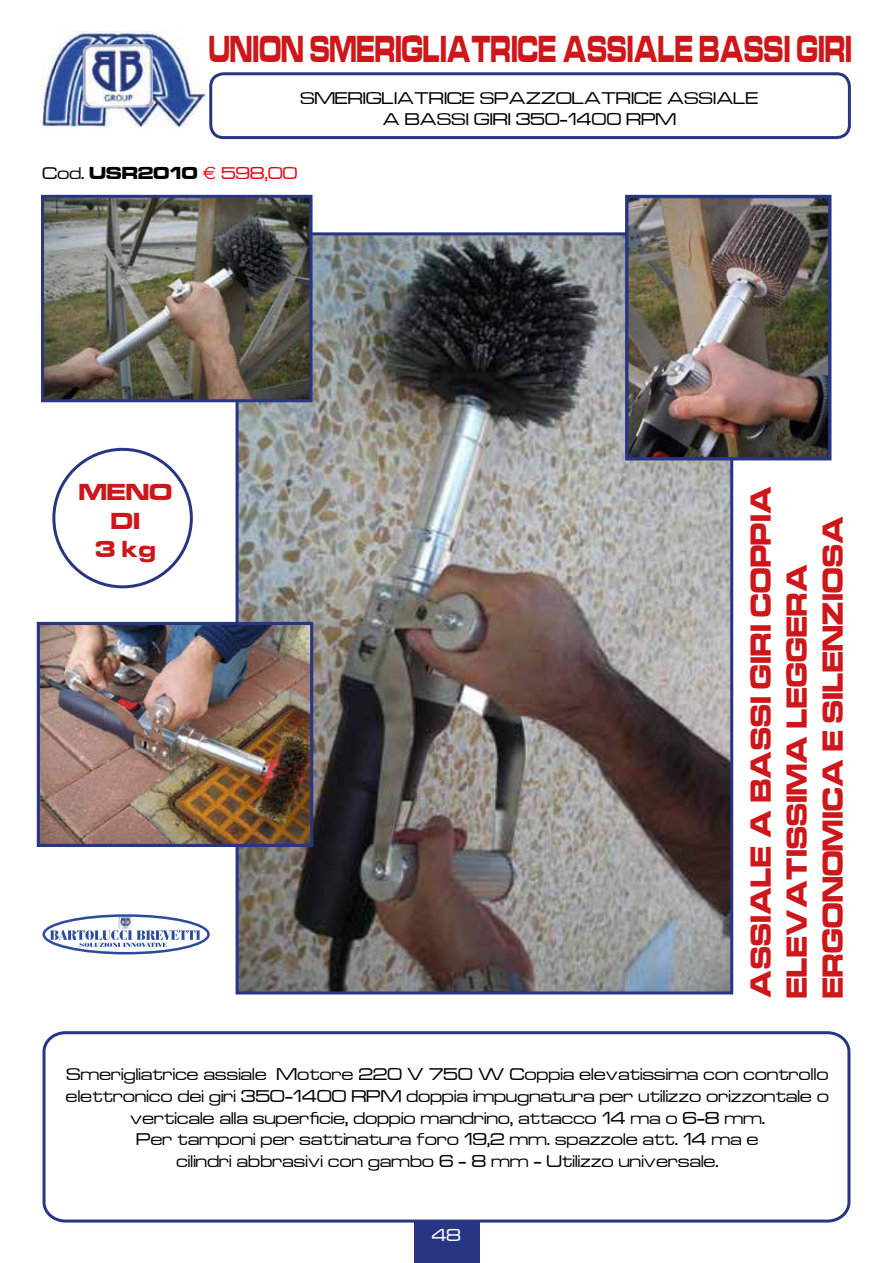
<style>
.page{position:relative;width:893px;height:1263px;background:#fff}
.page>*{position:absolute;margin:0;border:0;box-sizing:border-box;transform-origin:0 0}
.t1{font:39px "Microgramma Bld";color:#cd171a;scale:.58 1}
.t2{font:30px/36px "Microgramma Bld";color:#cd171a;scale:.88 1}
.t3{font:24px/28.8px "Microgramma Bld";color:#cd171a;text-align:center}
.t4{font:18px/21.6px "Microgramma";color:#000;text-align:center}
.t5{font:18px "Microgramma Bld";color:#000}
.t6{font:18px "Microgramma";color:#fff}
.s1{font-family:"Microgramma"}
.s2{font-family:"Euro Sans";color:#e30613}
.s3{font-family:"Microgramma";color:#e30613}
</style>
<div class="page">
<div style="left:415px;top:1220px;width:65px;height:43px;background:#283583"></div>
<img style="left:43px;top:32px;width:161px;height:97px">
<svg style="left:42px;top:1031px;width:809px;height:193px"></svg>
<svg style="left:44px;top:915px;width:165px;height:38px"></svg>
<div style="left:43px;top:914px;width:167px;height:40px;border:3px solid #2b4b9b;border-radius:50%"></div>
<svg style="left:50px;top:917px;width:150px;height:30px"></svg>
<img style="left:240px;top:236px;width:489px;height:754px">
<img style="left:41px;top:626px;width:268px;height:217px">
<div style="left:37px;top:622px;width:276px;height:225px;border:3px solid #283583"></div>
<img style="left:45px;top:199px;width:264px;height:199px">
<div style="left:41px;top:195px;width:272px;height:207px;border:3px solid #283583"></div>
<img style="left:629px;top:199px;width:198px;height:257px">
<div style="left:625px;top:195px;width:206px;height:265px;border:3px solid #283583"></div>
<div style="left:52px;top:448px;width:141px;height:140px;border:3px solid #283583;border-radius:50%"></div>
<div style="left:209px;top:72px;width:642px;height:67px;border:3px solid #283583;border-radius:13px"></div>
<h1 class="t1" style="left:209px;top:22px;width:1110px">UNION SMERIGLIATRICE ASSIALE BASSI GIRI</h1>
<p class="t4" style="left:300px;top:86px;width:460px">SMERIGLIATRICE SPAZZOLATRICE ASSIALE<br>A BASSI GIRI 350-1400 RPM</p>
<p class="t5" style="left:43px;top:161px;width:257px"><span class="s1">Cod.</span> USR2010 <span class="s2">€</span> <span class="s3">598,00</span></p>
<h3 class="t3" style="left:79px;top:477px;width:95px">MENO<br>DI<br>3 kg</h3>
<h2 class="t2" style="left:742px;top:998px;width:583px;rotate:-90deg">ASSIALE A BASSI GIRI COPPIA<br>ELEVATISSIMA LEGGERA<br>ERGONOMICA E SILENZIOSA</h2>
<p class="t4" style="left:66px;top:1063px;width:765px">Smerigliatrice assiale Motore 220 V 750 W Coppia elevatissima con controllo elettronico dei giri 350-1400 RPM doppia impugnatura per utilizzo orizzontale o verticale alla superficie, doppio mandrino, attacco 14 ma o 6-8 mm.<br>Per tamponi per sattinatura foro 19,2 mm. spazzole att. 14 ma e<br>cilindri abbrasivi con gambo 6 - 8 mm - Utilizzo universale.</p>
<p class="t6" style="left:432px;top:1223px;width:31px">48</p>
</div>
